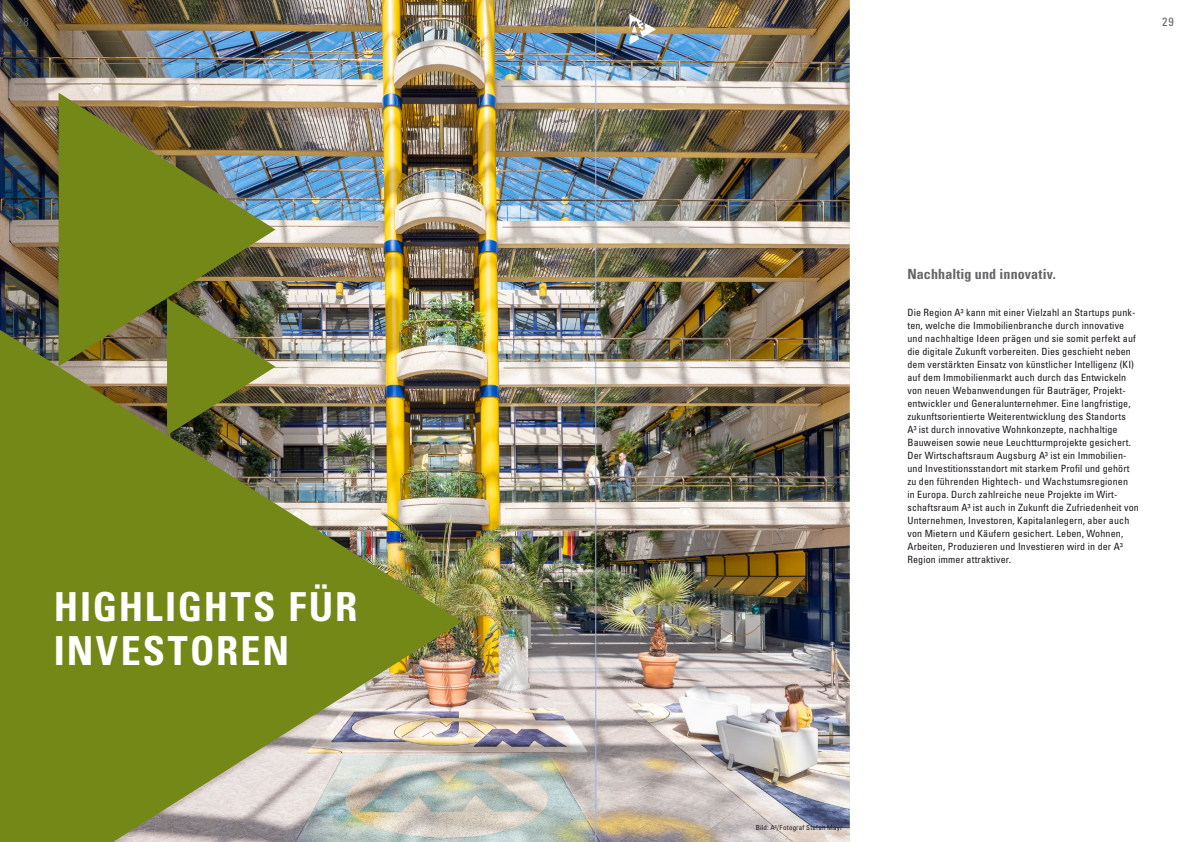
<style>
.page{position:relative;width:1191px;height:842px;background:#fff}
.page>*{position:absolute;margin:0;border:0;box-sizing:border-box;transform-origin:0 0}
.t1{font:700 condensed 40px/44.1px "Univers LT Std";letter-spacing:.05em;color:#fff}
.t2{font:700 condensed 14px "Univers LT Std";letter-spacing:.01em;color:#646567}
.t3{font:condensed 12px "Univers LT Std";color:#646567}
.t4{font:condensed 10px/13px "Univers LT Std";letter-spacing:.015em;color:#1a171c}
.t5{font:condensed 7px "Univers LT Std";letter-spacing:.03em;color:#1a171c}
</style>
<div class="page">
<img style="left:0;top:0;width:849px;height:842px">
<img style="left:0;top:330px;width:462px;height:512px">
<img style="left:59px;top:93px;width:216px;height:273px">
<img style="left:167px;top:298px;width:108px;height:137px">
<svg style="left:629px;top:14px;width:27px;height:31px"></svg>
<hr style="left:595px;top:0;width:1px;height:842px;background:#9fb6db">
<p class="t3" style="left:17px;top:14px;width:13px">28</p>
<p class="t3" style="left:1162px;top:14px;width:13px">29</p>
<h1 class="t1" style="left:54px;top:584px;width:305px">HIGHLIGHTS FÜR<br>INVESTOREN</h1>
<h2 class="t2" style="left:907px;top:266px;width:150px">Nachhaltig und innovativ.</h2>
<p class="t4" style="left:907px;top:306px;width:233px">Die Region A³ kann mit einer Vielzahl an Startups punk&shy;ten, welche die Immobilienbranche durch innovative und nachhaltige Ideen prägen und sie somit perfekt auf die digitale Zukunft vorbereiten. Dies geschieht neben dem verstärkten Einsatz von künstlicher Intelligenz (KI) auf dem Immobilienmarkt auch durch das Entwickeln von neuen Webanwendungen für Bauträger, Projekt&shy;entwickler und Generalunternehmer. Eine langfristige, zukunftsorientierte Weiterentwicklung des Standorts<br>A³ ist durch innovative Wohnkonzepte, nachhaltige Bauweisen sowie neue Leuchtturmprojekte gesichert.<br>Der Wirtschaftsraum Augsburg A³ ist ein Immobilien&shy;und Investitionsstandort mit starkem Profil und gehört zu den führenden Hightech- und Wachstumsregionen<br>in Europa. Durch zahlreiche neue Projekte im Wirt&shy;schaftsraum A³ ist auch in Zukunft die Zufriedenheit von Unternehmen, Investoren, Kapitalanlegern, aber auch von Mietern und Käufern gesichert. Leben, Wohnen, Arbeiten, Produzieren und Investieren wird in der A³<br>Region immer attraktiver.</p>
<p class="t5" style="left:755px;top:823px;width:88px">Bild: A³/Fotograf Stefan Mayr</p>
</div>
